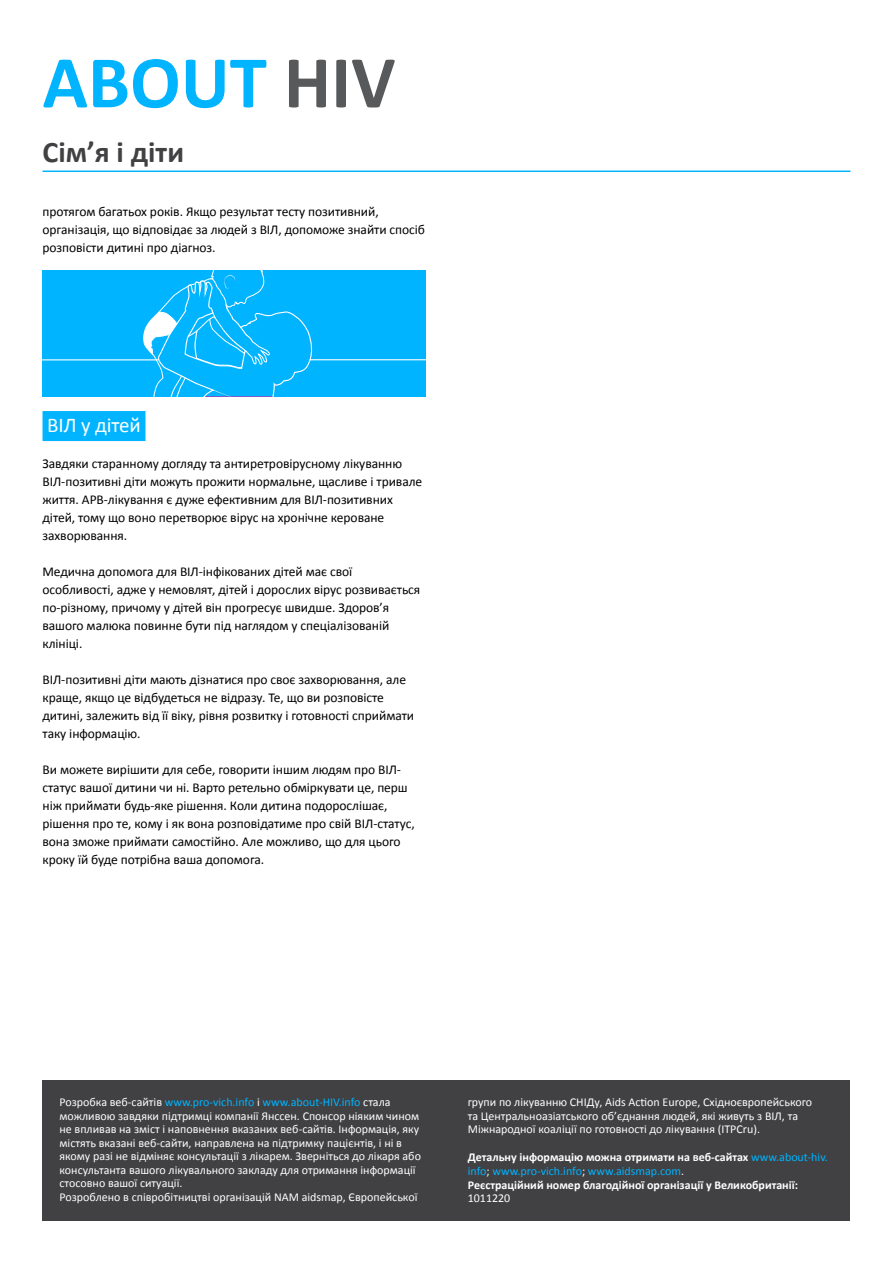
<style>
.page{position:relative;width:893px;height:1263px;background:#fff}
.page>*{position:absolute;margin:0;border:0;box-sizing:border-box;transform-origin:0 0}
.t1{font:700 75px "Calibri";color:#00b4ff}
.t2{font:700 30px "Calibri";color:#414042}
.t3{font:21px "Calibri";letter-spacing:-.005em;color:#fff}
.t4{font:13.5px/18px "Calibri";letter-spacing:-.005em;color:#000}
.t5{font:12px/13.5px "Calibri";color:#fff}
.t6{font:700 12px/13.8px "Calibri";color:#fff}
.s1{color:#58595b}
.s2{color:#00b4ff}
.s3{font-weight:400;color:#00b4ff}
.s4{font-weight:400}
</style>
<div class="page">
<div style="left:43px;top:1080px;width:807px;height:140px;background:#414042"></div>
<hr style="left:43px;top:171px;width:807px;height:1px;background:#00b4ff">
<div style="left:43px;top:411px;width:102px;height:30px;background:#00b4ff"></div>
<div style="left:43px;top:270px;width:383px;height:126px;background:#00b4ff"></div>
<hr style="left:43px;top:359px;width:115px;height:1px;background:#fff">
<hr style="left:310px;top:359px;width:116px;height:1px;background:#fff">
<svg style="left:142px;top:270px;width:175px;height:126px"></svg>
<h1 class="t1" style="left:43px;top:34px;width:354px">ABOUT <span class="s1">HIV</span></h1>
<h2 class="t2" style="left:43px;top:133px;width:143px">Сім’я і діти</h2>
<p class="t4" style="left:43px;top:203px;width:384px">протягом багатьох років. Якщо результат тесту позитивний, організація, що відповідає за людей з ВІЛ, допоможе знайти спосіб розповісти дитині про діагноз.</p>
<h3 class="t3" style="left:47px;top:412px;width:95px">ВІЛ у дітей</h3>
<p class="t4" style="left:43px;top:455px;width:381px">Завдяки старанному догляду та антиретровірусному лікуванню ВІЛ-позитивні діти можуть прожити нормальне, щасливе і тривале життя. АРВ-лікування є дуже ефективним для ВІЛ-позитивних дітей, тому що воно перетворює вірус на хронічне кероване захворювання.</p>
<p class="t4" style="left:43px;top:563px;width:379px">Медична допомога для ВІЛ-інфікованих дітей має свої особливості, адже у немовлят, дітей і дорослих вірус розвивається по-різному, причому у дітей він прогресує швидше. Здоров’я вашого малюка повинне бути під наглядом у спеціалізованій клініці.</p>
<p class="t4" style="left:43px;top:671px;width:373px">ВІЛ-позитивні діти мають дізнатися про своє захворювання, але краще, якщо це відбудеться не відразу. Те, що ви розповісте дитині, залежить від її віку, рівня розвитку і готовності сприймати таку інформацію.</p>
<p class="t4" style="left:43px;top:761px;width:374px">Ви можете вирішити для себе, говорити іншим людям про ВІЛ&shy;статус вашої дитини чи ні. Варто ретельно обміркувати це, перш ніж приймати будь-яке рішення. Коли дитина подорослішає, рішення про те, кому і як вона розповідатиме про свій ВІЛ-статус, вона зможе приймати самостійно. Але можливо, що для цього кроку їй буде потрібна ваша допомога.</p>
<p class="t5" style="left:60px;top:1095px;width:363px">Розробка веб-сайтів <span class="s2">www.pro-vich.info</span> і <span class="s2">www.about-HIV.info</span> стала можливою завдяки підтримці компанії Янссен. Спонсор ніяким чином не впливав на зміст і наповнення вказаних веб-сайтів. Інформація, яку містять вказані веб-сайти, направлена на підтримку пацієнтів, і ні в якому разі не відміняє консультації з лікарем. Зверніться до лікаря або консультанта вашого лікувального закладу для отримання інформації стосовно вашої ситуації.<br>Розроблено в співробітництві організацій NAM aidsmap, Європейської</p>
<p class="t5" style="left:468px;top:1095px;width:346px">групи по лікуванню СНІДу, Aids Action Europe, Східноєвропейського та Центральноазіатського об’єднання людей, які живуть з ВІЛ, та<br>Міжнародної коаліції по готовності до лікування (ITPCru).</p>
<p class="t6" style="left:468px;top:1150px;width:362px">Детальну інформацію можна отримати на веб-сайтах <span class="s3">www.about-hiv. info</span><span class="s4">;</span> <span class="s3">www.pro-vich.info</span><span class="s4">;</span> <span class="s3">www.aidsmap.com</span><span class="s4">.<br></span>Реєстраційний номер благодійної організації у Великобританії:</p>
<p class="t5" style="left:468px;top:1191px;width:44px">1011220</p>
</div>
